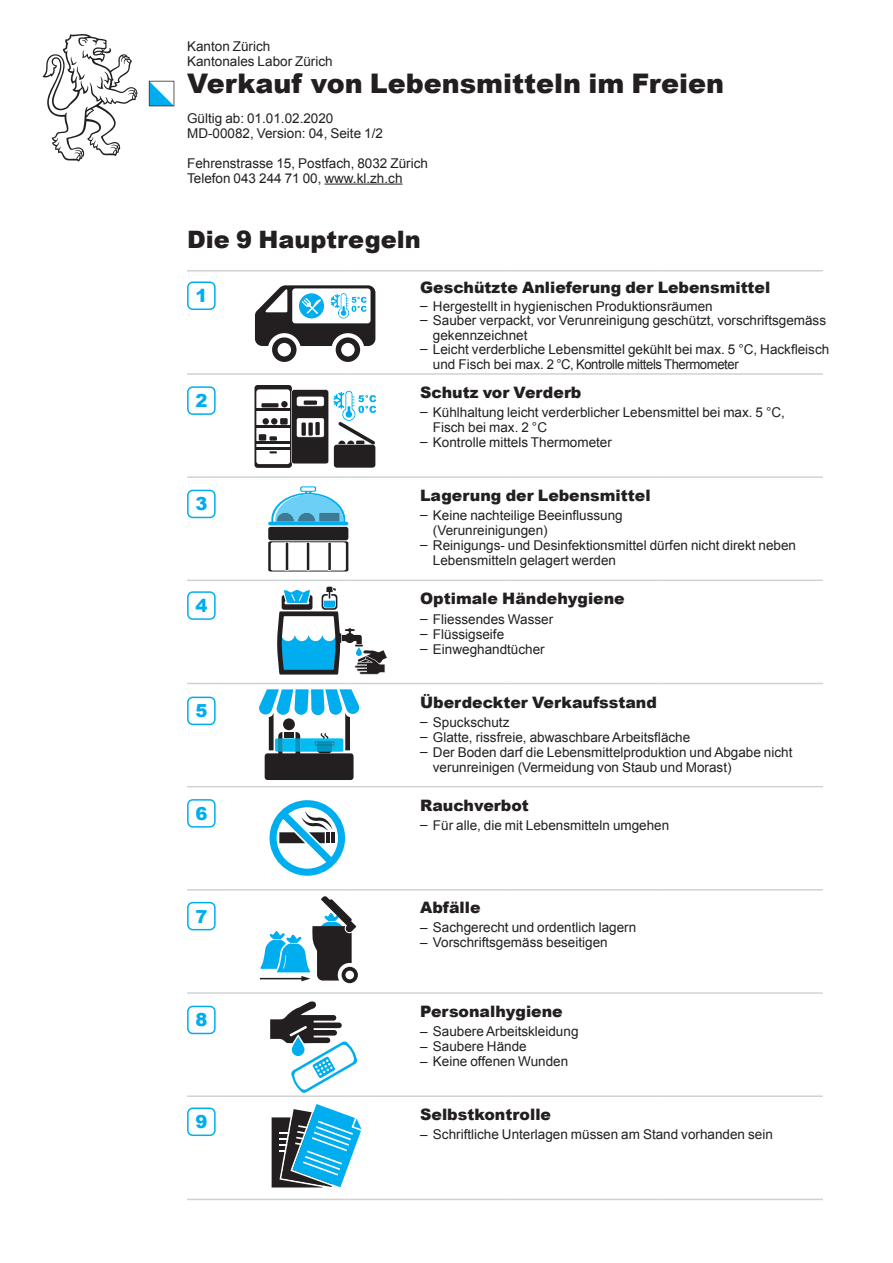
<style>
.page{position:relative;width:893px;height:1263px;background:#fff}
.page>*{position:absolute;margin:0;border:0;box-sizing:border-box;transform-origin:0 0}
.Titel_Formular{font:900 27px "Arial";color:#231f20}
.Titel_16pt{font:900 24px "Arial";color:#231f20}
.Titel_Formular-2{font:900 18px "Arial";color:#00aeef}
.Titel_nicht_eingerüc{font:900 15.75px "Arial";color:#231f20}
.Text{font:13.5px/15px "Arial";color:#231f20}
</style>
<div class="page">
<hr style="left:187px;top:270px;width:159px;height:2px;background:#d1d2d4">
<hr style="left:346px;top:270px;width:158px;height:2px;background:#d1d2d4">
<hr style="left:504px;top:270px;width:159px;height:2px;background:#d1d2d4">
<hr style="left:663px;top:270px;width:160px;height:2px;background:#d1d2d4">
<hr style="left:187px;top:373px;width:159px;height:2px;background:#d1d2d4">
<hr style="left:346px;top:373px;width:158px;height:2px;background:#d1d2d4">
<hr style="left:504px;top:373px;width:159px;height:2px;background:#d1d2d4">
<hr style="left:663px;top:373px;width:160px;height:2px;background:#d1d2d4">
<hr style="left:187px;top:476px;width:159px;height:2px;background:#d1d2d4">
<hr style="left:346px;top:476px;width:158px;height:2px;background:#d1d2d4">
<hr style="left:504px;top:476px;width:159px;height:2px;background:#d1d2d4">
<hr style="left:663px;top:476px;width:160px;height:2px;background:#d1d2d4">
<hr style="left:187px;top:580px;width:159px;height:1px;background:#d1d2d4">
<hr style="left:346px;top:580px;width:158px;height:1px;background:#d1d2d4">
<hr style="left:504px;top:580px;width:159px;height:1px;background:#d1d2d4">
<hr style="left:663px;top:580px;width:160px;height:1px;background:#d1d2d4">
<hr style="left:187px;top:683px;width:159px;height:1px;background:#d1d2d4">
<hr style="left:346px;top:683px;width:158px;height:1px;background:#d1d2d4">
<hr style="left:504px;top:683px;width:159px;height:1px;background:#d1d2d4">
<hr style="left:663px;top:683px;width:160px;height:1px;background:#d1d2d4">
<hr style="left:187px;top:786px;width:159px;height:1px;background:#d1d2d4">
<hr style="left:346px;top:786px;width:158px;height:1px;background:#d1d2d4">
<hr style="left:504px;top:786px;width:159px;height:1px;background:#d1d2d4">
<hr style="left:663px;top:786px;width:160px;height:1px;background:#d1d2d4">
<hr style="left:187px;top:889px;width:159px;height:2px;background:#d1d2d4">
<hr style="left:346px;top:889px;width:158px;height:2px;background:#d1d2d4">
<hr style="left:504px;top:889px;width:159px;height:2px;background:#d1d2d4">
<hr style="left:663px;top:889px;width:160px;height:2px;background:#d1d2d4">
<hr style="left:187px;top:992px;width:159px;height:2px;background:#d1d2d4">
<hr style="left:346px;top:992px;width:158px;height:2px;background:#d1d2d4">
<hr style="left:504px;top:992px;width:159px;height:2px;background:#d1d2d4">
<hr style="left:663px;top:992px;width:160px;height:2px;background:#d1d2d4">
<hr style="left:187px;top:1095px;width:159px;height:2px;background:#d1d2d4">
<hr style="left:346px;top:1095px;width:158px;height:2px;background:#d1d2d4">
<hr style="left:504px;top:1095px;width:159px;height:2px;background:#d1d2d4">
<hr style="left:663px;top:1095px;width:160px;height:2px;background:#d1d2d4">
<hr style="left:187px;top:1199px;width:159px;height:1px;background:#d1d2d4">
<hr style="left:346px;top:1199px;width:158px;height:1px;background:#d1d2d4">
<hr style="left:504px;top:1199px;width:159px;height:1px;background:#d1d2d4">
<hr style="left:663px;top:1199px;width:160px;height:1px;background:#d1d2d4">
<svg style="left:255px;top:285px;width:120px;height:77px"></svg>
<svg style="left:254px;top:385px;width:122px;height:83px"></svg>
<div style="left:259px;top:434px;width:7px;height:7px;background:#231f20"></div>
<div style="left:280px;top:418px;width:8px;height:7px;background:#231f20"></div>
<svg style="left:261px;top:403px;width:18px;height:4px"></svg>
<div style="left:262px;top:418px;width:7px;height:7px;background:#231f20;border-radius:50%"></div>
<div style="left:271px;top:418px;width:6px;height:7px;background:#231f20;border-radius:50%"></div>
<div style="left:281px;top:401px;width:7px;height:6px;background:#231f20;border-radius:50%"></div>
<div style="left:269px;top:436px;width:8px;height:5px;background:#231f20"></div>
<div style="left:301px;top:422px;width:5px;height:14px;background:#231f20"></div>
<div style="left:308px;top:422px;width:5px;height:14px;background:#231f20"></div>
<div style="left:315px;top:422px;width:5px;height:13px;background:#231f20"></div>
<div style="left:304px;top:400px;width:13px;height:5px;background:#231f20"></div>
<div style="left:187px;top:281px;width:29px;height:29px;border:2px solid #00aeef;border-radius:5px"></div>
<div style="left:187px;top:386px;width:29px;height:29px;border:2px solid #00aeef;border-radius:5px"></div>
<div style="left:187px;top:490px;width:29px;height:28px;border:2px solid #00aeef;border-radius:5px"></div>
<div style="left:187px;top:591px;width:29px;height:29px;border:2px solid #00aeef;border-radius:5px"></div>
<div style="left:187px;top:697px;width:29px;height:28px;border:2px solid #00aeef;border-radius:5px"></div>
<div style="left:187px;top:799px;width:29px;height:29px;border:2px solid #00aeef;border-radius:5px"></div>
<div style="left:187px;top:902px;width:29px;height:28px;border:2px solid #00aeef;border-radius:5px"></div>
<div style="left:187px;top:1006px;width:29px;height:28px;border:2px solid #00aeef;border-radius:5px"></div>
<div style="left:187px;top:1107px;width:29px;height:29px;border:2px solid #00aeef;border-radius:5px"></div>
<div style="left:268px;top:527px;width:80px;height:13px;background:#231f20;border-radius:2px"></div>
<svg style="left:268px;top:541px;width:80px;height:30px"></svg>
<svg style="left:271px;top:486px;width:74px;height:36px"></svg>
<hr style="left:268px;top:522px;width:80px;height:3px;background:#00aeef;border-radius:2px">
<svg style="left:277px;top:587px;width:110px;height:87px"></svg>
<svg style="left:356px;top:647px;width:6px;height:9px"></svg>
<div style="left:265px;top:753px;width:89px;height:27px;background:#231f20;border-radius:3px"></div>
<svg style="left:259px;top:689px;width:100px;height:68px"></svg>
<svg style="left:270px;top:800px;width:75px;height:76px"></svg>
<svg style="left:260px;top:896px;width:98px;height:87px"></svg>
<svg style="left:270px;top:1001px;width:87px;height:92px"></svg>
<svg style="left:271px;top:1104px;width:91px;height:84px"></svg>
<svg style="left:43px;top:34px;width:94px;height:128px"></svg>
<svg style="left:149px;top:81px;width:25px;height:25px"></svg>
<hr style="left:324px;top:184px;width:78px;height:1px;background:#231f20">
<p class="Text" style="left:187px;top:39px;width:85px">Kanton Zürich</p>
<p class="Text" style="left:187px;top:54px;width:147px">Kantonales Labor Zürich</p>
<p class="Titel_Formular" style="left:187px;top:63px;width:539px">Verkauf von Lebensmitteln im Freien</p>
<p class="Text" style="left:187px;top:111px;width:148px">Gültig ab: 01.01.02.2020</p>
<p class="Text" style="left:187px;top:126px;width:197px">MD-00082, Version: 04, Seite 1/2</p>
<p class="Text" style="left:187px;top:156px;width:242px">Fehrenstrasse 15, Postfach, 8032 Zürich</p>
<p class="Text" style="left:187px;top:171px;width:217px">Telefon 043 244 71 00, www.kl.zh.ch</p>
<p class="Titel_16pt" style="left:187px;top:222px;width:235px">Die 9 Hauptregeln</p>
<p class="Titel_Formular-2" style="left:195px;top:283px;width:14px">1</p>
<p class="Titel_Formular-2" style="left:195px;top:387px;width:14px">2</p>
<p class="Titel_Formular-2" style="left:195px;top:491px;width:14px">3</p>
<p class="Titel_Formular-2" style="left:195px;top:592px;width:14px">4</p>
<p class="Titel_Formular-2" style="left:195px;top:698px;width:14px">5</p>
<p class="Titel_Formular-2" style="left:195px;top:800px;width:14px">6</p>
<p class="Titel_Formular-2" style="left:195px;top:903px;width:14px">7</p>
<p class="Titel_Formular-2" style="left:195px;top:1007px;width:14px">8</p>
<p class="Titel_Formular-2" style="left:195px;top:1109px;width:14px">9</p>
<p class="Titel_nicht_eingerüc" style="left:420px;top:276px;width:352px">Geschützte Anlieferung der Lebensmittel</p>
<p class="Text" style="left:420px;top:298px;width:294px">– Hergestellt in hygienischen Produktionsräumen</p>
<p class="Text" style="left:433px;top:313px;width:395px;line-height:14.5px;text-indent:-13px">– Sauber verpackt, vor Verunreinigung geschützt, vorschriftsgemäss gekennzeichnet</p>
<p class="Text" style="left:433px;top:342px;width:398px;line-height:14.5px;text-indent:-13px">– Leicht verderbliche Lebensmittel gekühlt bei max. 5 °C, Hackfleisch und Fisch bei max. 2 °C, Kontrolle mittels Thermometer</p>
<p class="Titel_nicht_eingerüc" style="left:420px;top:381px;width:163px">Schutz vor Verderb</p>
<p class="Text" style="left:433px;top:405px;width:354px;text-indent:-13px">– Kühlhaltung leicht verderblicher Lebensmittel bei max. 5 °C,<br>Fisch bei max. 2 °C</p>
<p class="Text" style="left:420px;top:435px;width:193px">– Kontrolle mittels Thermometer</p>
<p class="Titel_nicht_eingerüc" style="left:420px;top:484px;width:232px">Lagerung der Lebensmittel</p>
<p class="Text" style="left:433px;top:508px;width:191px;text-indent:-13px">– Keine nachteilige Beeinflussung (Verunreinigungen)</p>
<p class="Text" style="left:433px;top:538px;width:365px;text-indent:-13px">– Reinigungs- und Desinfektionsmittel dürfen nicht direkt neben<br>Lebensmitteln gelagert werden</p>
<p class="Titel_nicht_eingerüc" style="left:420px;top:587px;width:206px">Optimale Händehygiene</p>
<p class="Text" style="left:420px;top:611px;width:135px">– Fliessendes Wasser</p>
<p class="Text" style="left:420px;top:626px;width:86px">– Flüssigseife</p>
<p class="Text" style="left:420px;top:641px;width:126px">– Einweghandtücher</p>
<p class="Titel_nicht_eingerüc" style="left:420px;top:691px;width:238px">Überdeckter Verkaufsstand</p>
<p class="Text" style="left:420px;top:715px;width:91px">– Spuckschutz</p>
<p class="Text" style="left:420px;top:730px;width:272px">– Glatte, rissfreie, abwaschbare Arbeitsfläche</p>
<p class="Text" style="left:433px;top:745px;width:361px;text-indent:-13px">– Der Boden darf die Lebensmittelproduktion und Abgabe nicht verunreinigen (Vermeidung von Staub und Morast)</p>
<p class="Titel_nicht_eingerüc" style="left:420px;top:793px;width:110px">Rauchverbot</p>
<p class="Text" style="left:420px;top:818px;width:251px">– Für alle, die mit Lebensmitteln umgehen</p>
<p class="Titel_nicht_eingerüc" style="left:420px;top:896px;width:62px">Abfälle</p>
<p class="Text" style="left:420px;top:920px;width:218px">– Sachgerecht und ordentlich lagern</p>
<p class="Text" style="left:420px;top:935px;width:189px">– Vorschriftsgemäss beseitigen</p>
<p class="Titel_nicht_eingerüc" style="left:420px;top:1000px;width:144px">Personalhygiene</p>
<p class="Text" style="left:420px;top:1024px;width:160px">– Saubere Arbeitskleidung</p>
<p class="Text" style="left:420px;top:1039px;width:108px">– Saubere Hände</p>
<p class="Text" style="left:420px;top:1054px;width:150px">– Keine offenen Wunden</p>
<p class="Titel_nicht_eingerüc" style="left:420px;top:1103px;width:132px">Selbstkontrolle</p>
<p class="Text" style="left:420px;top:1127px;width:354px">– Schriftliche Unterlagen müssen am Stand vorhanden sein</p>
</div>
